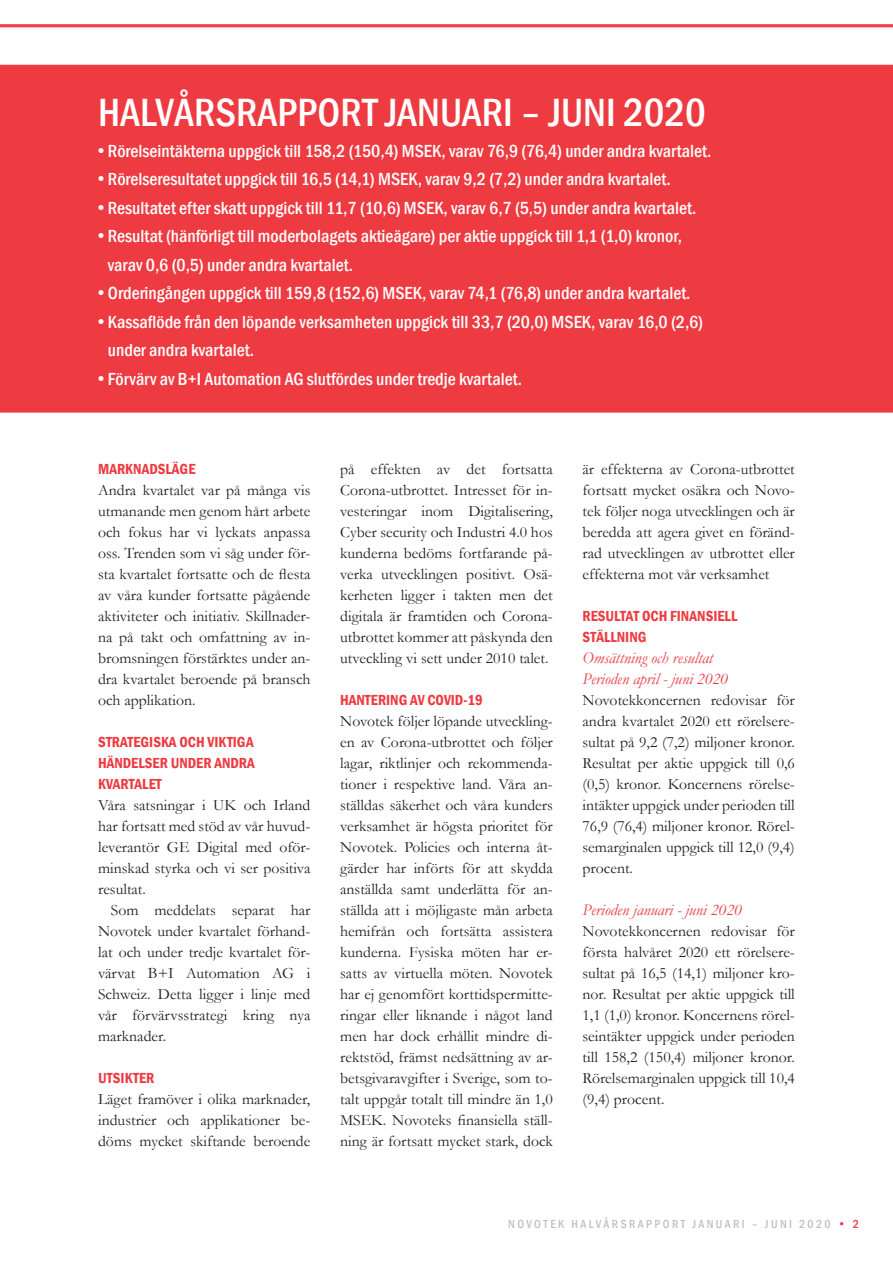
<style>
.page{position:relative;width:893px;height:1263px;background:#fff}
.page>*{position:absolute;margin:0;border:0;box-sizing:border-box;transform-origin:0 0}
.Stor_vit_huvudrubrik{font:500 condensed 40.5px "Franklin Gothic";color:#fff}
.stor_vit_text_s_2{font:500 condensed 18px "Franklin Gothic";color:#fff}
.Rubrik_kursiv_underr{font:italic 16.5px "Garamond";color:#ee3a41}
.brödtext_normal{font:15.75px/21px "Garamond";color:#231f20;text-align:justify}
.brödtext_normal_styc{font:15.75px/21px "Garamond";color:#231f20;text-align:justify}
.Rubrik_brödtext{font:600 condensed 15px/21px "Franklin Gothic";color:#ee3a41;text-align:justify}
.t1{font:500 condensed 12px "Franklin Gothic";letter-spacing:.2em;color:#bec0c2}
.s1{color:#ee3a41}
</style>
<div class="page">
<svg style="left:0;top:24px;width:893px;height:3px;background:#ef494f"></svg>
<div style="left:0;top:65px;width:893px;height:347px;background:#ee3a41"></div>
<p class="Stor_vit_huvudrubrik" style="left:98px;top:86px;width:609px">HALVÅRSRAPPORT JANUARI – JUNI 2020</p>
<p class="stor_vit_text_s_2" style="left:95px;top:139px;width:618px">•Rörelseintäkterna uppgick till 158,2 (150,4) MSEK, varav 76,9 (76,4) under andra kvartalet.</p>
<p class="stor_vit_text_s_2" style="left:95px;top:167px;width:577px">•Rörelseresultatet uppgick till 16,5 (14,1) MSEK, varav 9,2 (7,2) under andra kvartalet.</p>
<p class="stor_vit_text_s_2" style="left:95px;top:196px;width:603px">•Resultatet efter skatt uppgick till 11,7 (10,6) MSEK, varav 6,7 (5,5) under andra kvartalet.</p>
<p class="stor_vit_text_s_2" style="left:95px;top:224px;width:588px">•Resultat (hänförligt till moderbolagets aktieägare) per aktie uppgick till 1,1 (1,0) kronor,</p>
<p class="stor_vit_text_s_2" style="left:108px;top:253px;width:247px">varav 0,6 (0,5) under andra kvartalet.</p>
<p class="stor_vit_text_s_2" style="left:95px;top:281px;width:597px">•Orderingången uppgick till 159,8 (152,6) MSEK, varav 74,1 (76,8) under andra kvartalet.</p>
<p class="stor_vit_text_s_2" style="left:95px;top:310px;width:609px">• Kassaflöde från den löpande verksamheten uppgick till 33,7 (20,0) MSEK, varav 16,0 (2,6)</p>
<p class="stor_vit_text_s_2" style="left:108px;top:338px;width:148px">under andra kvartalet.</p>
<p class="stor_vit_text_s_2" style="left:95px;top:367px;width:428px">•Förvärv av B+I Automation AG slutfördes under tredje kvartalet.</p>
<p class="Rubrik_brödtext" style="left:98px;top:458px;width:99px">MARKNADSLÄGE</p>
<p class="brödtext_normal" style="left:98px;top:479px;width:214px">Andra kvartalet var på många vis utmanande men genom hårt arbete och fokus har vi lyckats anpassa oss. Trenden som vi såg under för&shy;sta kvartalet fortsatte och de flesta av våra kunder fortsatte pågående aktiviteter och initiativ. Skillnader&shy;na på takt och omfattning av in&shy;bromsningen förstärktes under an&shy;dra kvartalet beroende på bransch och applikation.</p>
<p class="Rubrik_brödtext" style="left:98px;top:731px;width:158px">STRATEGISKA OCH VIKTIGA HÄNDELSER UNDER ANDRA KVARTALET</p>
<p class="brödtext_normal" style="left:98px;top:794px;width:214px">Våra satsningar i UK och Irland har fortsatt med stöd av vår huvud&shy;leverantör GE Digital med oför&shy;minskad styrka och vi ser positiva resultat.</p>
<p class="brödtext_normal_styc" style="left:98px;top:899px;width:214px;text-indent:13px">Som meddelats separat har Novotek under kvartalet förhand&shy;lat och under tredje kvartalet för&shy;värvat B+I Automation AG i Schweiz. Detta ligger i linje med vår förvärvsstrategi kring nya marknader.</p>
<p class="Rubrik_brödtext" style="left:98px;top:1067px;width:58px">UTSIKTER</p>
<p class="brödtext_normal" style="left:98px;top:1088px;width:214px">Läget framöver i olika marknader, industrier och applikationer be&shy;döms mycket skiftande beroende</p>
<p class="brödtext_normal" style="left:340px;top:458px;width:214px">på effekten av det fortsatta Corona-utbrottet. Intresset för in&shy;vesteringar inom Digitalisering, Cyber security och Industri 4.0 hos kunderna bedöms fortfarande på&shy;verka utvecklingen positivt. Osä&shy;kerheten ligger i takten men det digitala är framtiden och Corona&shy;utbrottet kommer att påskynda den utveckling vi sett under 2010 talet.</p>
<p class="Rubrik_brödtext" style="left:340px;top:689px;width:144px">HANTERING AV COVID-19</p>
<p class="brödtext_normal" style="left:340px;top:710px;width:214px">Novotek följer löpande utveckling&shy;en av Corona-utbrottet och följer lagar, riktlinjer och rekommenda&shy;tioner i respektive land. Våra an&shy;ställdas säkerhet och våra kunders verksamhet är högsta prioritet för Novotek. Policies och interna åt&shy;gärder har införts för att skydda anställda samt underlätta för an&shy;ställda att i möjligaste mån arbeta hemifrån och fortsätta assistera kunderna. Fysiska möten har er&shy;satts av virtuella möten. Novotek har ej genomfört korttidspermitte&shy;ringar eller liknande i något land men har dock erhållit mindre di&shy;rektstöd, främst nedsättning av ar&shy;betsgivaravgifter i Sverige, som to&shy;talt uppgår totalt till mindre än 1,0<br>MSEK. Novoteks finansiella ställ&shy;ning är fortsatt mycket stark, dock</p>
<p class="brödtext_normal" style="left:583px;top:458px;width:214px">är effekterna av Corona-utbrottet fortsatt mycket osäkra och Novo&shy;tek följer noga utvecklingen och är beredda att agera givet en föränd&shy;rad utvecklingen av utbrottet eller effekterna mot vår verksamhet</p>
<p class="Rubrik_brödtext" style="left:583px;top:605px;width:156px">RESULTAT OCH FINANSIELL<br>STÄLLNING</p>
<p class="Rubrik_kursiv_underr" style="left:583px;top:646px;width:132px">Omsättning och resultat</p>
<p class="Rubrik_kursiv_underr" style="left:583px;top:667px;width:147px">Perioden april - juni 2020</p>
<p class="brödtext_normal" style="left:583px;top:689px;width:214px">Novotekkoncernen redovisar för andra kvartalet 2020 ett rörelsere&shy;sultat på 9,2 (7,2) miljoner kronor.<br>Resultat per aktie uppgick till 0,6 (0,5) kronor. Koncernens rörelse&shy;intäkter uppgick under perioden till 76,9 (76,4) miljoner kronor. Rörel&shy;semarginalen uppgick till 12,0 (9,4) procent.</p>
<p class="Rubrik_kursiv_underr" style="left:583px;top:898px;width:161px">Perioden januari - juni 2020</p>
<p class="brödtext_normal" style="left:583px;top:920px;width:214px">Novotekkoncernen redovisar för första halvåret 2020 ett rörelsere&shy;sultat på 16,5 (14,1) miljoner kro&shy;nor. Resultat per aktie uppgick till 1,1 (1,0) kronor. Koncernens rörel&shy;seintäkter uppgick under perioden till 158,2 (150,4) miljoner kronor.<br>Rörelsemarginalen uppgick till 10,4 (9,4) procent.</p>
<p class="t1" style="left:508px;top:1216px;width:352px">NOVOTEK HALVÅRSRAPPORT JANUARI – JUNI 2020 <span class="s1">• 2</span></p>
</div>
